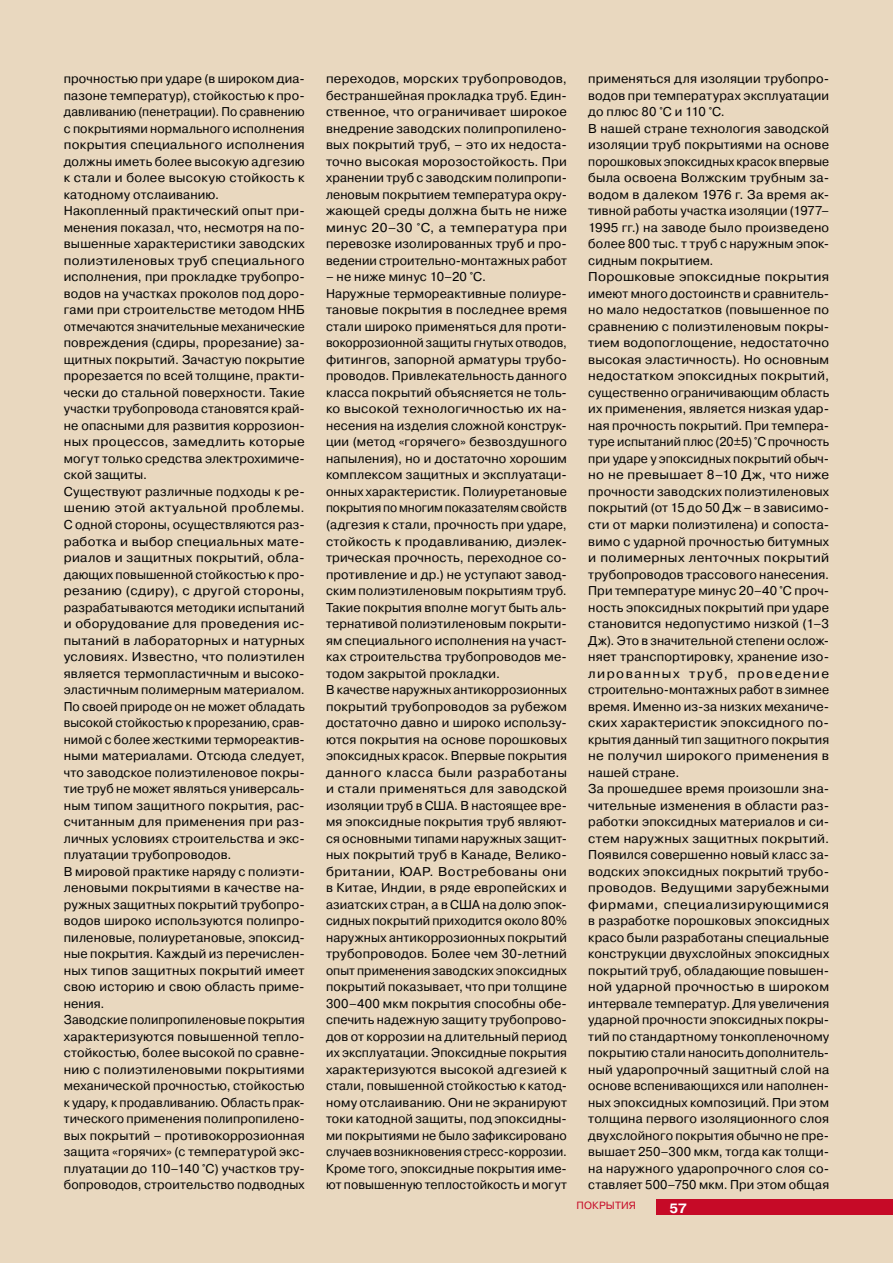
<style>
.page{position:relative;width:893px;height:1263px;background:#e9d8bf}
.page>*{position:absolute;margin:0;border:0;box-sizing:border-box;transform-origin:0 0}
.t1{font:700 13.5px "Pragmatica C";color:#fff}
.t2{font:12.75px/16.5px "Pragmatica C";letter-spacing:.015em;color:#000}
.t3{font:12.75px/16.5px "Pragmatica C";letter-spacing:.015em;color:#000;text-align:justify;scale:1.04 1}
.t4{font:10.5px "Pragmatica C";color:#c60a27}
</style>
<div class="page">
<div style="left:656px;top:1199px;width:237px;height:16px;background:#c60a27"></div>
<p class="t2" style="left:64px;top:71px;width:243px">прочностью при ударе (в широком диа&shy;пазоне температур), стойкостью к про&shy;давливанию (пенетрации). По сравнению с покрытиями нормального исполнения покрытия специального исполнения должны иметь более высокую адгезию к стали и более высокую стойкость к катодному отслаиванию.<br>Накопленный практический опыт при&shy;менения показал, что, несмотря на по&shy;вышенные характеристики заводских полиэтиленовых труб специального исполнения, при прокладке трубопро&shy;водов на участках проколов под доро&shy;гами при строительстве методом ННБ отмечаются значительные механические повреждения (сдиры, прорезание) за&shy;щитных покрытий. Зачастую покрытие прорезается по всей толщине, практи&shy;чески до стальной поверхности. Такие участки трубопровода становятся край&shy;не опасными для развития коррозион&shy;ных процессов, замедлить которые могут только средства электрохимиче&shy;ской защиты.<br>Существуют различные подходы к ре&shy;шению этой актуальной проблемы.<br>С одной стороны, осуществляются раз&shy;работка и выбор специальных мате&shy;риалов и защитных покрытий, обла&shy;дающих повышенной стойкостью к про&shy;резанию (сдиру), с другой стороны, разрабатываются методики испытаний и оборудование для проведения ис&shy;пытаний в лабораторных и натурных условиях. Известно, что полиэтилен является термопластичным и высоко&shy;эластичным полимерным материалом.<br>По своей природе он не может обладать высокой стойкостью к прорезанию, срав&shy;нимой с более жесткими термореактив&shy;ными материалами. Отсюда следует, что заводское полиэтиленовое покры&shy;тие труб не может являться универсаль&shy;ным типом защитного покрытия, рас&shy;считанным для применения при раз&shy;личных условиях строительства и экс&shy;плуатации трубопроводов.<br>В мировой практике наряду с полиэти&shy;леновыми покрытиями в качестве на&shy;ружных защитных покрытий трубопро&shy;водов широко используются полипро&shy;пиленовые, полиуретановые, эпоксид&shy;ные покрытия. Каждый из перечислен&shy;ных типов защитных покрытий имеет свою историю и свою область приме&shy;нения.<br>Заводские полипропиленовые покрытия характеризуются повышенной тепло&shy;стойкостью, более высокой по сравне&shy;нию с полиэтиленовыми покрытиями механической прочностью, стойкостью к удару, к продавливанию. Область прак&shy;тического применения полипропилено&shy;вых покрытий – противокоррозионная защита «горячих» (с температурой экс&shy;плуатации до 110–140 °С) участков тру&shy;бопроводов, строительство подводных</p>
<p class="t3" style="left:326px;top:71px;width:233px">переходов, морских трубопроводов, бестраншейная прокладка труб. Един&shy;ственное, что ограничивает широкое внедрение заводских полипропилено&shy;вых покрытий труб, – это их недоста&shy;точно высокая морозостойкость. При хранении труб с заводским полипропи&shy;леновым покрытием температура окру&shy;жающей среды должна быть не ниже минус 20–30 °С, а температура при перевозке изолированных труб и про&shy;ведении строительно-монтажных работ</p>
<p class="t2" style="left:326px;top:269px;width:242px">– не ниже минус 10–20 °С.<br>Наружные термореактивные полиуре&shy;тановые покрытия в последнее время стали широко применяться для проти&shy;вокоррозионной защиты гнутых отводов, фитингов, запорной арматуры трубо&shy;проводов. Привлекательность данного класса покрытий объясняется не толь&shy;ко высокой технологичностью их на&shy;несения на изделия сложной конструк&shy;ции (метод «горячего» безвоздушного напыления), но и достаточно хорошим комплексом защитных и эксплуатаци&shy;онных характеристик. Полиуретановые покрытия по многим показателям свойств (адгезия к стали, прочность при ударе, стойкость к продавливанию, диэлек&shy;трическая прочность, переходное со&shy;противление и др.) не уступают завод&shy;ским полиэтиленовым покрытиям труб.<br>Такие покрытия вполне могут быть аль&shy;тернативой полиэтиленовым покрыти&shy;ям специального исполнения на участ&shy;ках строительства трубопроводов ме&shy;тодом закрытой прокладки.<br>В качестве наружных антикоррозионных покрытий трубопроводов за рубежом достаточно давно и широко использу&shy;ются покрытия на основе порошковых эпоксидных красок. Впервые покрытия данного класса были разработаны и стали применяться для заводской изоляции труб в США. В настоящее вре&shy;мя эпоксидные покрытия труб являют&shy;ся основными типами наружных защит&shy;ных покрытий труб в Канаде, Велико&shy;британии, ЮАР. Востребованы они в Китае, Индии, в ряде европейских и азиатских стран, а в США на долю эпок&shy;сидных покрытий приходится около 80% наружных антикоррозионных покрытий трубопроводов. Более чем 30-летний опыт применения заводских эпоксидных покрытий показывает, что при толщине 300–400 мкм покрытия способны обе&shy;спечить надежную защиту трубопрово&shy;дов от коррозии на длительный период их эксплуатации. Эпоксидные покрытия характеризуются высокой адгезией к стали, повышенной стойкостью к катод&shy;ному отслаиванию. Они не экранируют токи катодной защиты, под эпоксидны&shy;ми покрытиями не было зафиксировано случаев возникновения стресс-коррозии.<br>Кроме того, эпоксидные покрытия име&shy;ют повышенную теплостойкость и могут</p>
<p class="t2" style="left:588px;top:71px;width:243px">применяться для изоляции трубопро&shy;водов при температурах эксплуатации до плюс 80 °С и 110 °С.<br>В нашей стране технология заводской изоляции труб покрытиями на основе порошковых эпоксидных красок впервые была освоена Волжским трубным за&shy;водом в далеком 1976 г. За время ак&shy;тивной работы участка изоляции (1977– 1995 гг.) на заводе было произведено более 800 тыс. т труб с наружным эпок&shy;сидным покрытием.<br>Порошковые эпоксидные покрытия имеют много достоинств и сравнитель&shy;но мало недостатков (повышенное по сравнению с полиэтиленовым покры&shy;тием водопоглощение, недостаточно высокая эластичность). Но основным недостатком эпоксидных покрытий, существенно ограничивающим область их применения, является низкая удар&shy;ная прочность покрытий. При темпера&shy;туре испытаний плюс (20±5) °С прочность при ударе у эпоксидных покрытий обыч&shy;но не превышает 8–10 Дж, что ниже прочности заводских полиэтиленовых покрытий (от 15 до 50 Дж – в зависимо&shy;сти от марки полиэтилена) и сопоста&shy;вимо с ударной прочностью битумных и полимерных ленточных покрытий трубопроводов трассового нанесения.<br>При температуре минус 20–40 °С проч&shy;ность эпоксидных покрытий при ударе становится недопустимо низкой (1–3<br>Дж). Это в значительной степени ослож&shy;няет транспортировку, хранение изо&shy;лированных труб, проведение строительно-монтажных работ в зимнее время. Именно из-за низких механиче&shy;ских характеристик эпоксидного по&shy;крытия данный тип защитного покрытия не получил широкого применения в нашей стране.<br>За прошедшее время произошли зна&shy;чительные изменения в области раз&shy;работки эпоксидных материалов и си&shy;стем наружных защитных покрытий.<br>Появился совершенно новый класс за&shy;водских эпоксидных покрытий трубо&shy;проводов. Ведущими зарубежными фирмами, специализирующимися в разработке порошковых эпоксидных красо были разработаны специальные конструкции двухслойных эпоксидных покрытий труб, обладающие повышен&shy;ной ударной прочностью в широком интервале температур. Для увеличения ударной прочности эпоксидных покры&shy;тий по стандартному тонкопленочному покрытию стали наносить дополнитель&shy;ный ударопрочный защитный слой на основе вспенивающихся или наполнен&shy;ных эпоксидных композиций. При этом толщина первого изоляционного слоя двухслойного покрытия обычно не пре&shy;вышает 250–300 мкм, тогда как толщи&shy;на наружного ударопрочного слоя со&shy;ставляет 500–750 мкм. При этом общая</p>
<p class="t4" style="left:577px;top:1199px;width:8px">покр</p>
<p class="t4" style="left:606px;top:1199px;width:17px">ытия</p>
<p class="t1" style="left:669px;top:1200px;width:19px">57</p>
</div>
